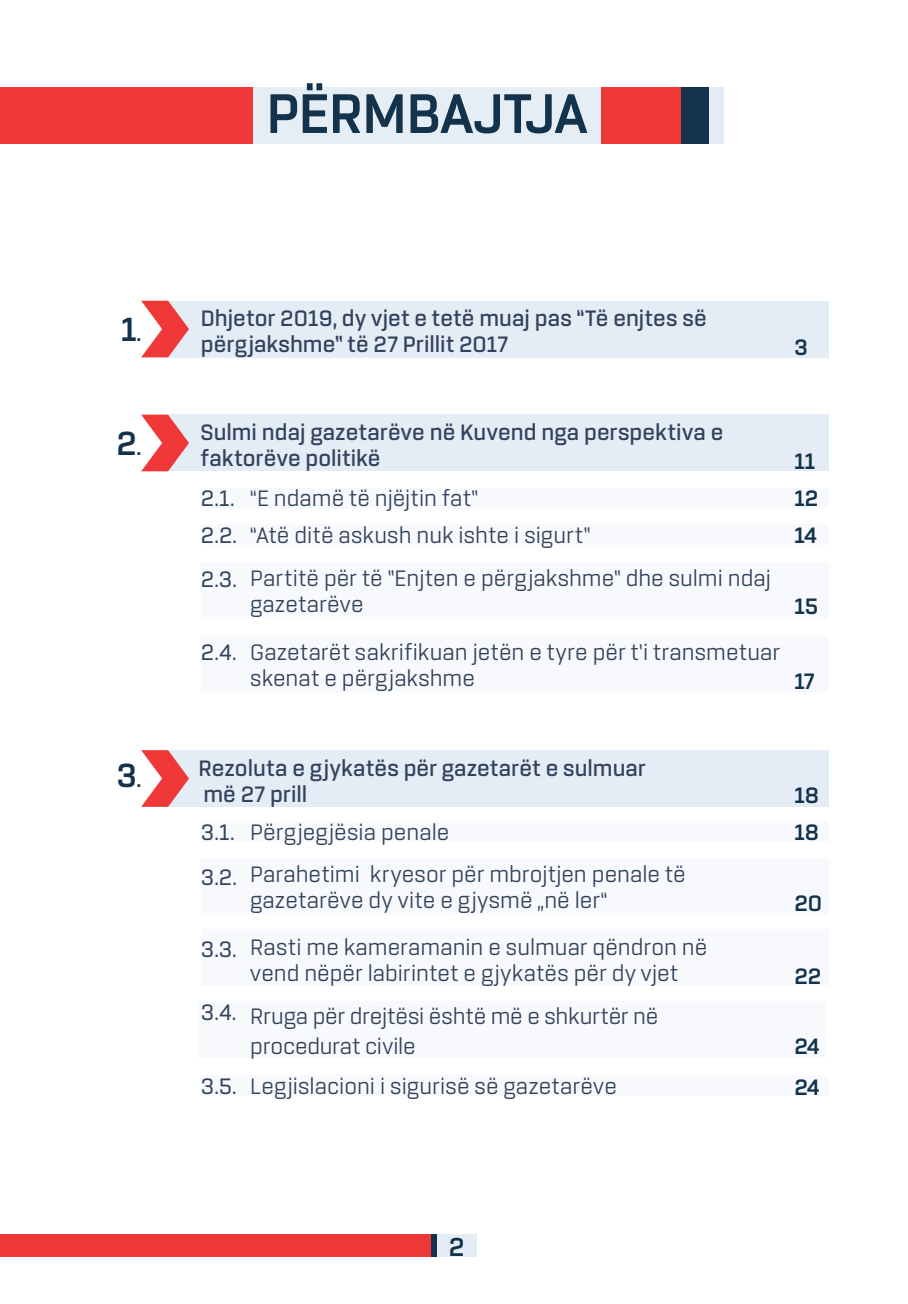
<style>
.page{position:relative;width:908px;height:1304px;background:#fff}
.page>*{position:absolute;margin:0;border:0;box-sizing:border-box;transform-origin:0 0}
.t1{font:700 60px "Rogan";color:#13334c}
.t2{font:700 36px "Rogan";color:#13334c}
.t3{font:700 28px "Rogan";color:#13334c}
.Body_Text{font:24px/26px "Rogan";letter-spacing:.005em;color:#33425c}
.Body_Text-2{font:600 24px/26px "Rogan";letter-spacing:.005em;color:#33425c}
.Body_Text-3{font:500 24px "Rogan";color:#33425c}
.t4{font:700 24px "Rogan";letter-spacing:-.015em;color:#13334c}
.s1{font-size:24px}
</style>
<div class="page">
<div style="left:431px;top:1234px;width:45px;height:23px;background:#e4ecf5"></div>
<div style="left:0;top:1234px;width:431px;height:23px;background:#ef3837"></div>
<div style="left:431px;top:1234px;width:6px;height:23px;background:#13334c"></div>
<div style="left:198px;top:1001px;width:627px;height:57px;background:#f7f9fc"></div>
<div style="left:252px;top:87px;width:349px;height:57px;background:#e5edf5"></div>
<div style="left:601px;top:87px;width:79px;height:57px;background:#ef3837"></div>
<div style="left:162px;top:301px;width:666px;height:56px;background:#e4ecf5"></div>
<svg style="left:141px;top:301px;width:48px;height:56px"></svg>
<div style="left:162px;top:415px;width:666px;height:56px;background:#e4ecf5"></div>
<svg style="left:141px;top:415px;width:48px;height:56px"></svg>
<div style="left:162px;top:750px;width:666px;height:57px;background:#e4ecf5"></div>
<svg style="left:141px;top:750px;width:48px;height:57px"></svg>
<div style="left:201px;top:488px;width:627px;height:20px;background:#f7f9fc"></div>
<div style="left:201px;top:525px;width:627px;height:20px;background:#f7f9fc"></div>
<div style="left:201px;top:562px;width:627px;height:56px;background:#f7f9fc"></div>
<div style="left:201px;top:635px;width:627px;height:56px;background:#f7f9fc"></div>
<div style="left:201px;top:821px;width:627px;height:21px;background:#f7f9fc"></div>
<div style="left:201px;top:858px;width:627px;height:57px;background:#f7f9fc"></div>
<div style="left:201px;top:929px;width:627px;height:57px;background:#f7f9fc"></div>
<div style="left:201px;top:1075px;width:627px;height:21px;background:#f7f9fc"></div>
<div style="left:680px;top:87px;width:29px;height:57px;background:#13334c"></div>
<div style="left:709px;top:87px;width:14px;height:57px;background:#e4ecf5"></div>
<div style="left:0;top:87px;width:252px;height:57px;background:#ef3837"></div>
<p class="t1" style="left:266px;top:80px;width:323px">PËRMBAJTJA</p>
<p class="t2" style="left:121px;top:309px;width:22px">1<span class="s1">.</span></p>
<p class="t2" style="left:116px;top:423px;width:26px">2<span class="s1">.</span></p>
<p class="t2" style="left:117px;top:755px;width:26px">3<span class="s1">.</span></p>
<p class="Body_Text-2" style="left:201px;top:306px;width:507px">Dhjetor 2019, dy vjet e tetë muaj pas “Të enjtes së përgjakshme” të 27 Prillit 2017</p>
<p class="t4" style="left:794px;top:334px;width:15px">3</p>
<p class="Body_Text-2" style="left:201px;top:420px;width:523px">Sulmi ndaj gazetarëve në Kuvend nga perspektiva e faktorëve politikë</p>
<p class="Body_Text-3" style="left:201px;top:485px;width:35px">2.1.</p>
<p class="Body_Text-3" style="left:201px;top:522px;width:37px">2.2.</p>
<p class="Body_Text-3" style="left:201px;top:566px;width:37px">2.3.</p>
<p class="Body_Text-3" style="left:201px;top:639px;width:37px">2.4.</p>
<p class="Body_Text" style="left:250px;top:486px;width:229px">“E ndamë të njëjtin fat”</p>
<p class="Body_Text" style="left:250px;top:523px;width:341px">“Atë ditë askush nuk ishte i sigurt”</p>
<p class="Body_Text" style="left:250px;top:566px;width:522px">Partitë për të ”Enjten e përgjakshme” dhe sulmi ndaj gazetarëve</p>
<p class="Body_Text" style="left:250px;top:640px;width:531px">Gazetarët sakrifikuan jetën e tyre për t’i transmetuar skenat e përgjakshme</p>
<p class="t4" style="left:794px;top:448px;width:23px">11</p>
<p class="t4" style="left:794px;top:485px;width:25px">12</p>
<p class="t4" style="left:794px;top:522px;width:24px">14</p>
<p class="t4" style="left:794px;top:593px;width:25px">15</p>
<p class="t4" style="left:794px;top:668px;width:22px">17</p>
<p class="Body_Text-2" style="left:198px;top:755px;width:448px">Rezoluta e gjykatës për gazetarët e sulmuar më 27 prill</p>
<p class="Body_Text-3" style="left:201px;top:818px;width:35px">3.1.</p>
<p class="Body_Text-3" style="left:201px;top:864px;width:37px">3.2.</p>
<p class="Body_Text-3" style="left:201px;top:936px;width:37px">3.3.</p>
<p class="Body_Text-3" style="left:201px;top:999px;width:37px">3.4.</p>
<p class="Body_Text-3" style="left:201px;top:1073px;width:37px">3.5.</p>
<p class="Body_Text" style="left:250px;top:819px;width:200px">Përgjegjësia penale</p>
<p class="Body_Text" style="left:250px;top:862px;width:436px">Parahetimi kryesor për mbrojtjen penale të gazetarëve dy vite e gjysmë „në ler“</p>
<p class="Body_Text" style="left:250px;top:934px;width:458px">Rasti me kameramanin e sulmuar qëndron në vend nëpër labirintet e gjykatës për dy vjet</p>
<p class="Body_Text" style="left:250px;top:1001px;width:409px;line-height:30px">Rruga për drejtësi është më e shkurtër në procedurat civile</p>
<p class="Body_Text" style="left:250px;top:1073px;width:368px">Legjislacioni i sigurisë së gazetarëve</p>
<p class="t4" style="left:794px;top:781px;width:26px">18</p>
<p class="t4" style="left:794px;top:818px;width:26px">18</p>
<p class="t4" style="left:794px;top:889px;width:29px">20</p>
<p class="t4" style="left:794px;top:963px;width:28px">22</p>
<p class="t4" style="left:794px;top:1033px;width:27px">24</p>
<p class="t4" style="left:794px;top:1073px;width:27px">24</p>
<p class="t3" style="left:448px;top:1231px;width:17px">2</p>
</div>
